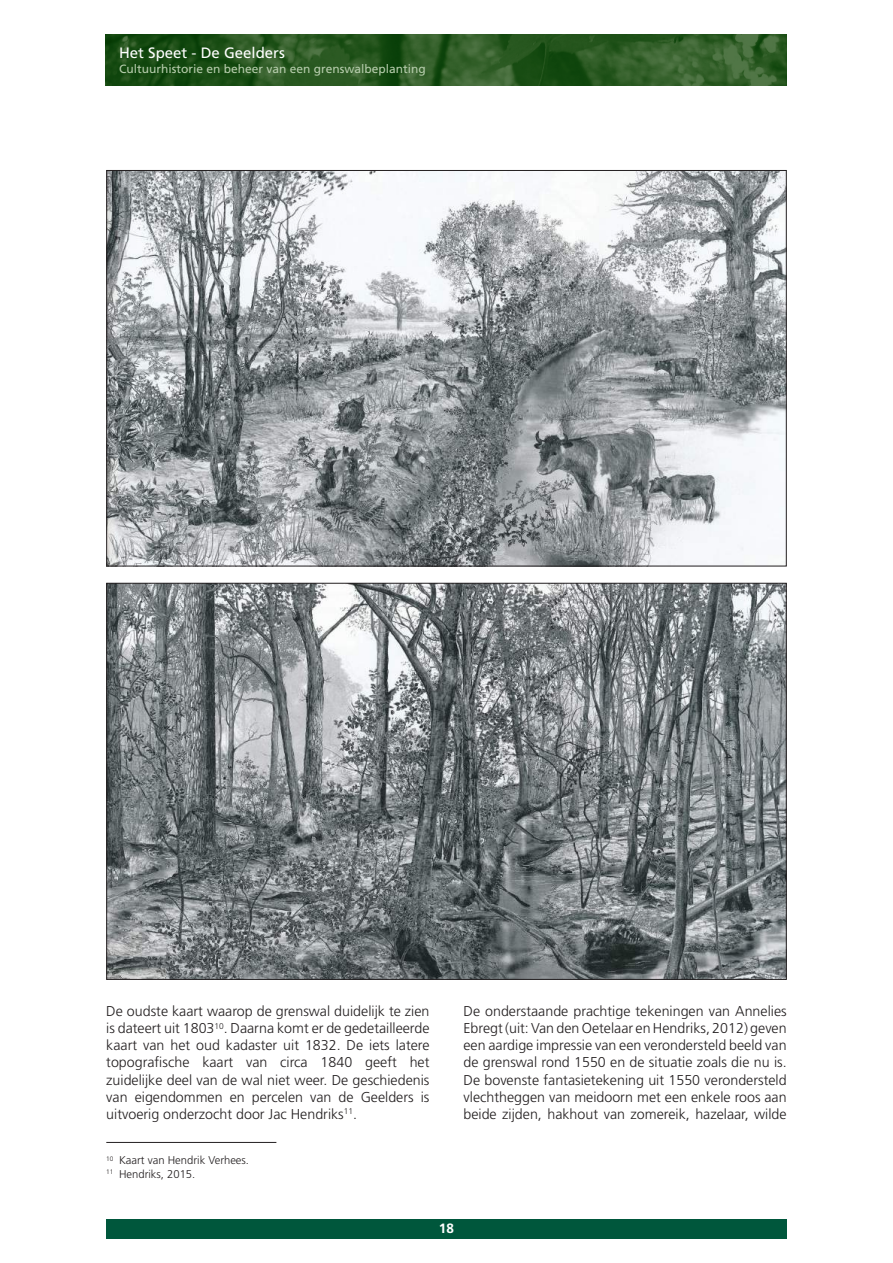
<style>
.page{position:relative;width:893px;height:1263px;background:#fff}
.page>*{position:absolute;margin:0;border:0;box-sizing:border-box;transform-origin:0 0}
.t1{font:15px "Frutiger";color:#fff}
.t2{font:300 14.25px/17.1px "Frutiger";color:#231f20;text-align:justify}
.t3{font:700 13.5px "Frutiger";color:#fff}
.t4{font:12px "Frutiger";color:#b7cdad}
.t5{font:300 11.25px/13.5px "Frutiger";color:#231f20}
</style>
<div class="page">
<img style="left:106px;top:34px;width:680px;height:51px">
<div style="left:106px;top:1219px;width:681px;height:19px;background:#00573c"></div>
<hr style="left:106px;top:1142px;width:170px;height:1px;background:#231f20">
<img style="left:108px;top:172px;width:677px;height:392px">
<img style="left:108px;top:585px;width:677px;height:393px">
<p class="t1" style="left:119px;top:44px;width:167px">Het Speet - De Geelders</p>
<p class="t4" style="left:119px;top:62px;width:308px">Cultuurhistorie en beheer van een grenswalbeplanting</p>
<p class="t2" style="left:106px;top:1003px;width:325px">De oudste kaart waarop de grenswal duidelijk te zien is dateert uit 1803<sup>10</sup>. Daarna komt er de gedetailleerde kaart van het oud kadaster uit 1832. De iets latere topografische kaart van circa 1840 geeft het zuidelijke deel van de wal niet weer. De geschiedenis van eigendommen en percelen van de Geelders is uitvoerig onderzocht door Jac Hendriks<sup>11</sup>.</p>
<p class="t5" style="left:106px;top:1154px;width:144px"><sup>10</sup> Kaart van Hendrik Verhees.<br><sup>11</sup> Hendriks, 2015.</p>
<p class="t2" style="left:463px;top:1003px;width:325px">De onderstaande prachtige tekeningen van Annelies Ebregt (uit: Van den Oetelaar en Hendriks, 2012) geven een aardige impressie van een verondersteld beeld van de grenswal rond 1550 en de situatie zoals die nu is.<br>De bovenste fantasietekening uit 1550 verondersteld vlechtheggen van meidoorn met een enkele roos aan beide zijden, hakhout van zomereik, hazelaar, wilde</p>
<p class="t3" style="left:439px;top:1220px;width:17px">18</p>
</div>
